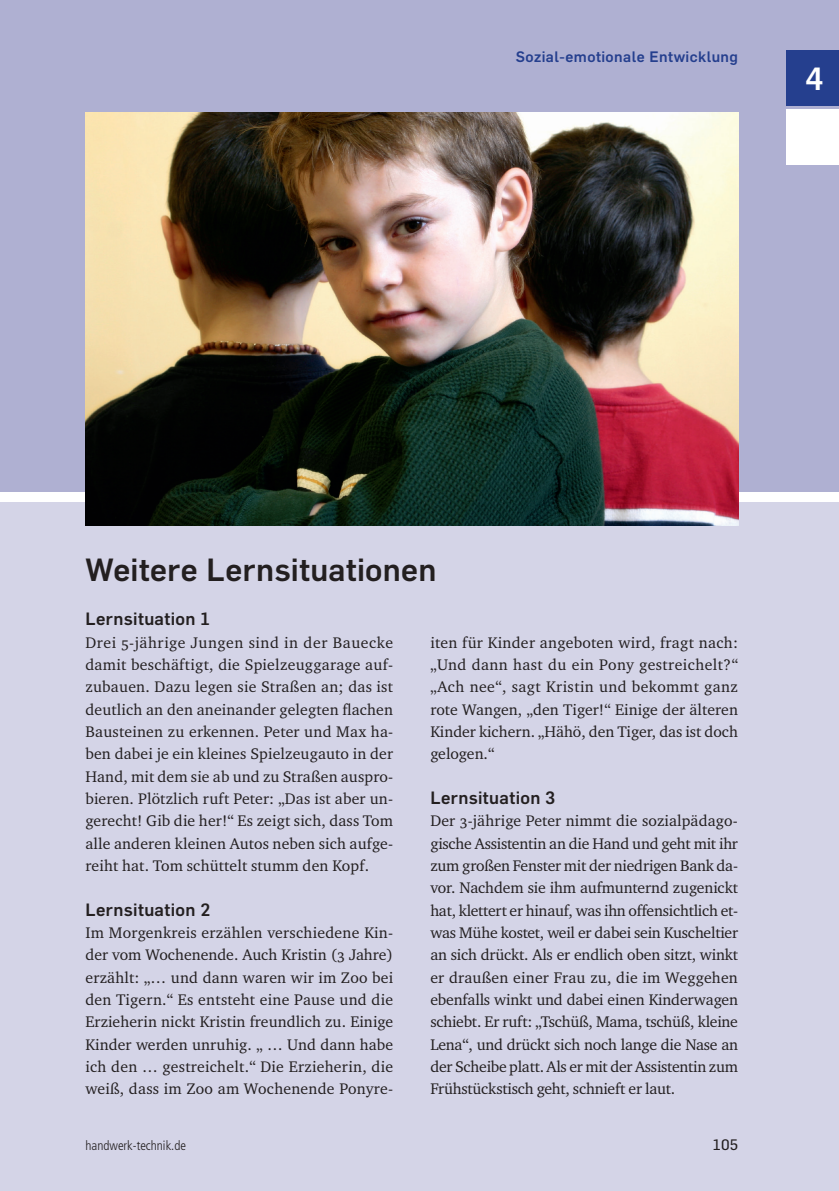
<style>
.page{position:relative;width:839px;height:1191px;background:#fff}
.page>*{position:absolute;margin:0;border:0;box-sizing:border-box;transform-origin:0 0}
.t1{font:500 31.5px "Flama";letter-spacing:.01em;color:#231f20}
.t2{font:500 31.5px "Flama";color:#fff}
.t3{font:500 17.5px "Flama";letter-spacing:.02em;color:#231f20}
.t4{font:15.75px/22.4px "Charter ITC Regu OS";letter-spacing:.005em;color:#231f20;text-align:justify}
.t5{font:500 14.88px "Flama";letter-spacing:.03em;color:#253f8e}
.t6{font:14.88px "Flama";color:#231f20}
.t7{font:300 condensed 13.12px "Frutiger LT Std";color:#231f20}
</style>
<div class="page">
<div style="left:0;top:503px;width:839px;height:688px;background:#d4d4e7"></div>
<div style="left:0;top:0;width:839px;height:492px;background:#afb0d2"></div>
<div style="left:786px;top:110px;width:53px;height:55px;background:#fff"></div>
<div style="left:786px;top:50px;width:53px;height:56px;background:#253f8e"></div>
<img style="left:85px;top:112px;width:653px;height:413px">
<p class="t5" style="left:516px;top:48px;width:224px">Sozial-emotionale Entwicklung</p>
<h1 class="t2" style="left:805px;top:60px;width:20px">4</h1>
<p class="t1" style="left:85px;top:550px;width:352px">Weitere Lernsituationen</p>
<p class="t3" style="left:85px;top:609px;width:126px">Lernsituation 1</p>
<p class="t4" style="left:85px;top:631px;width:309px">Drei 5-jährige Jungen sind in der Bauecke damit beschäftigt, die Spielzeuggarage auf&shy;zubauen. Dazu legen sie Straßen an; das ist deutlich an den aneinander gelegten flachen Bausteinen zu erkennen. Peter und Max ha&shy;ben dabei je ein kleines Spielzeugauto in der Hand, mit dem sie ab und zu Straßen auspro&shy;bieren. Plötzlich ruft Peter: „Das ist aber un&shy;gerecht! Gib die her!“ Es zeigt sich, dass Tom alle anderen kleinen Autos neben sich aufge&shy;reiht hat. Tom schüttelt stumm den Kopf.</p>
<p class="t3" style="left:85px;top:899px;width:126px">Lernsituation 2</p>
<p class="t4" style="left:85px;top:921px;width:309px">Im Morgenkreis erzählen verschiedene Kin&shy;der vom Wochenende. Auch Kristin (3 Jahre) erzählt: „… und dann waren wir im Zoo bei den Tigern.“ Es entsteht eine Pause und die Erzieherin nickt Kristin freundlich zu. Einige Kinder werden unruhig. „ … Und dann habe ich den … gestreichelt.“ Die Erzieherin, die weiß, dass im Zoo am Wochenende Ponyre-</p>
<p class="t7" style="left:85px;top:1138px;width:102px">handwerk-technik.de</p>
<p class="t4" style="left:430px;top:631px;width:309px">iten für Kinder angeboten wird, fragt nach: „Und dann hast du ein Pony gestreichelt?“ „Ach nee“, sagt Kristin und bekommt ganz rote Wangen, „den Tiger!“ Einige der älteren Kinder kichern. „Hähö, den Tiger, das ist doch gelogen.“</p>
<p class="t3" style="left:430px;top:787px;width:127px">Lernsituation 3</p>
<p class="t4" style="left:430px;top:809px;width:309px">Der 3-jährige Peter nimmt die sozialpädago&shy;gische Assistentin an die Hand und geht mit ihr zum großen Fenster mit der niedrigen Bank da&shy;vor. Nachdem sie ihm aufmunternd zugenickt hat, klettert er hinauf, was ihn offensichtlich et&shy;was Mühe kostet, weil er dabei sein Kuscheltier an sich drückt. Als er endlich oben sitzt, winkt er draußen einer Frau zu, die im Weggehen ebenfalls winkt und dabei einen Kinderwagen schiebt. Er ruft: „Tschüß, Mama, tschüß, kleine Lena“, und drückt sich noch lange die Nase an der Scheibe platt. Als er mit der Assistentin zum Frühstückstisch geht, schnieft er laut.</p>
<p class="t6" style="left:713px;top:1136px;width:27px">105</p>
</div>
